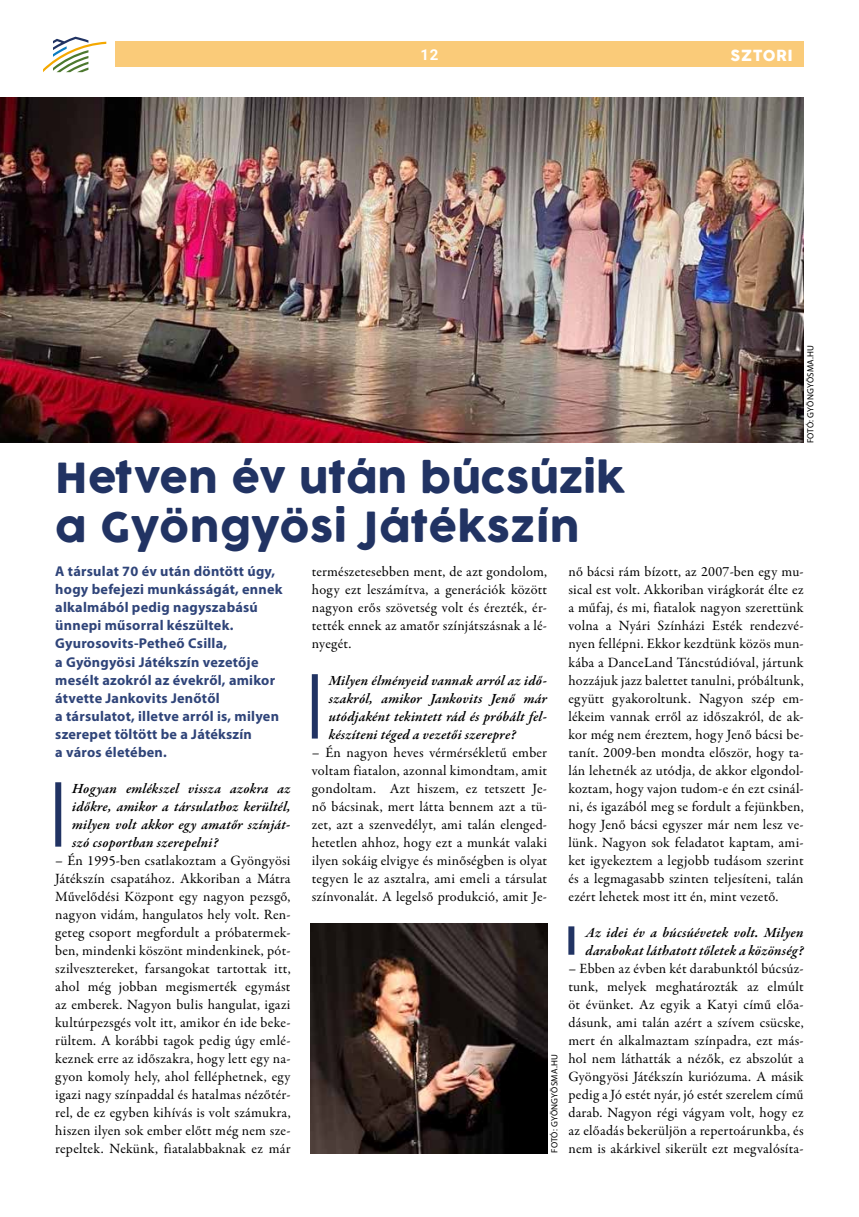
<style>
.page{position:relative;width:859px;height:1217px;background:#fff}
.page>*{position:absolute;margin:0;border:0;box-sizing:border-box;transform-origin:0 0}
.t1{font:40.5px/48.6px "Cocogoose";letter-spacing:.01em;color:#213363}
.t2{font:15px "Cocogoose";letter-spacing:.05em;color:#fff}
.t3{font:700 15px "Roboto";color:#fff}
.t4{font:14.25px/18px "Garamond Premr Pro";letter-spacing:.015em;color:#000;text-align:justify}
.t5{font:italic 600 14.25px/18px "Garamond Premr Pro";letter-spacing:.015em;color:#000;text-align:justify}
.t6{font:700 14.25px/18px "Myriad Pro";letter-spacing:.015em;color:#2f4479}
.t7{font:9px "Myriad Pro";letter-spacing:.03em;color:#000}
</style>
<div class="page">
<svg style="left:43px;top:37px;width:63px;height:35px"></svg>
<div style="left:115px;top:41px;width:689px;height:26px;background:#facb79"></div>
<div style="left:55px;top:782px;width:6px;height:64px;background:#213363"></div>
<div style="left:312px;top:674px;width:6px;height:64px;background:#213363"></div>
<div style="left:568px;top:926px;width:6px;height:28px;background:#213363"></div>
<img style="left:0;top:98px;width:804px;height:344px">
<img style="left:310px;top:923px;width:237px;height:229px">
<p class="t3" style="left:420px;top:44px;width:19px">12</p>
<p class="t2" style="left:731px;top:45px;width:64px">SZTORI</p>
<p class="t7" style="left:805px;top:443px;width:100px;rotate:-90deg">FOTÓ: GYÖNGYÖSMA.HU</p>
<h1 class="t1" style="left:55px;top:456px;width:571px">Hetven év után búcsúzik a Gyöngyösi Játékszín</h1>
<p class="t6" style="left:55px;top:562px;width:229px">A társulat 70 év után döntött úgy, hogy befejezi munkásságát, ennek alkalmából pedig nagyszabású ünnepi műsorral készültek.<br>Gyurosovits-Petheő Csilla,<br>a Gyöngyösi Játékszín vezetője mesélt azokról az évekről, amikor átvette Jankovits Jenőtől<br>a társulatot, illetve arról is, milyen szerepet töltött be a Játékszín<br>a város életében.</p>
<p class="t5" style="left:72px;top:779px;width:220px">Hogyan emlékszel vissza azokra az időkre, amikor a társulathoz kerültél, milyen volt akkor egy amatőr színját&shy;szó csoportban szerepelni?</p>
<p class="t4" style="left:55px;top:851px;width:237px">– Én 1995-ben csatlakoztam a Gyöngyösi Játékszín csapatához. Akkoriban a Mátra Művelődési Központ egy nagyon pezsgő, nagyon vidám, hangulatos hely volt. Ren&shy;geteg csoport megfordult a próbatermek&shy;ben, mindenki köszönt mindenkinek, pót&shy;szilvesztereket, farsangokat tartottak itt, ahol még jobban megismerték egymást az emberek. Nagyon bulis hangulat, igazi kultúrpezsgés volt itt, amikor én ide beke&shy;rültem. A korábbi tagok pedig úgy emlé&shy;keznek erre az időszakra, hogy lett egy na&shy;gyon komoly hely, ahol felléphetnek, egy igazi nagy színpaddal és hatalmas nézőtér&shy;rel, de ez egyben kihívás is volt számukra, hiszen ilyen sok ember előtt még nem sze&shy;repeltek. Nekünk, fiatalabbaknak ez már</p>
<p class="t4" style="left:312px;top:563px;width:237px">természetesebben ment, de azt gondolom, hogy ezt leszámítva, a generációk között nagyon erős szövetség volt és érezték, ér&shy;tették ennek az amatőr színjátszásnak a lé&shy;nyegét.</p>
<p class="t5" style="left:329px;top:671px;width:220px">Milyen élményeid vannak arról az idő&shy;szakról, amikor Jankovits Jenő már utódjaként tekintett rád és próbált fel&shy;készíteni téged a vezetői szerepre?</p>
<p class="t4" style="left:312px;top:743px;width:237px">– Én nagyon heves vérmérsékletű ember voltam fiatalon, azonnal kimondtam, amit gondoltam. Azt hiszem, ez tetszett Je&shy;nő bácsinak, mert látta bennem azt a tü&shy;zet, azt a szenvedélyt, ami talán elenged&shy;hetetlen ahhoz, hogy ezt a munkát valaki ilyen sokáig elvigye és minőségben is olyat tegyen le az asztalra, ami emeli a társulat színvonalát. A legelső produkció, amit Je-</p>
<p class="t4" style="left:568px;top:563px;width:237px">nő bácsi rám bízott, az 2007-ben egy mu&shy;sical est volt. Akkoriban virágkorát élte ez a műfaj, és mi, fiatalok nagyon szerettünk volna a Nyári Színházi Esték rendezvé&shy;nyen fellépni. Ekkor kezdtünk közös mun&shy;kába a DanceLand Táncstúdióval, jártunk hozzájuk jazz balettet tanulni, próbáltunk, együtt gyakoroltunk. Nagyon szép em&shy;lékeim vannak erről az időszakról, de ak&shy;kor még nem éreztem, hogy Jenő bácsi be&shy;tanít. 2009-ben mondta először, hogy ta&shy;lán lehetnék az utódja, de akkor elgondol&shy;koztam, hogy vajon tudom-e én ezt csinál&shy;ni, és igazából meg se fordult a fejünkben, hogy Jenő bácsi egyszer már nem lesz ve&shy;lünk. Nagyon sok feladatot kaptam, ami&shy;ket igyekeztem a legjobb tudásom szerint és a legmagasabb szinten teljesíteni, talán ezért lehetek most itt én, mint vezető.</p>
<p class="t5" style="left:585px;top:923px;width:220px">Az idei év a búcsúévetek volt. Milyen darabokat láthatott tőletek a közönség?</p>
<p class="t4" style="left:568px;top:959px;width:237px">– Ebben az évben két darabunktól búcsúz&shy;tunk, melyek meghatározták az elmúlt öt évünket. Az egyik a Katyi című előa&shy;dásunk, ami talán azért a szívem csücske, mert én alkalmaztam színpadra, ezt más&shy;hol nem láthatták a nézők, ez abszolút a Gyöngyösi Játékszín kuriózuma. A másik pedig a Jó estét nyár, jó estét szerelem című darab. Nagyon régi vágyam volt, hogy ez az előadás bekerüljön a repertoárunkba, és nem is akárkivel sikerült ezt megvalósíta-</p>
<p class="t7" style="left:549px;top:1152px;width:100px;rotate:-90deg">FOTÓ: GYÖNGYÖSMA.HU</p>
</div>
